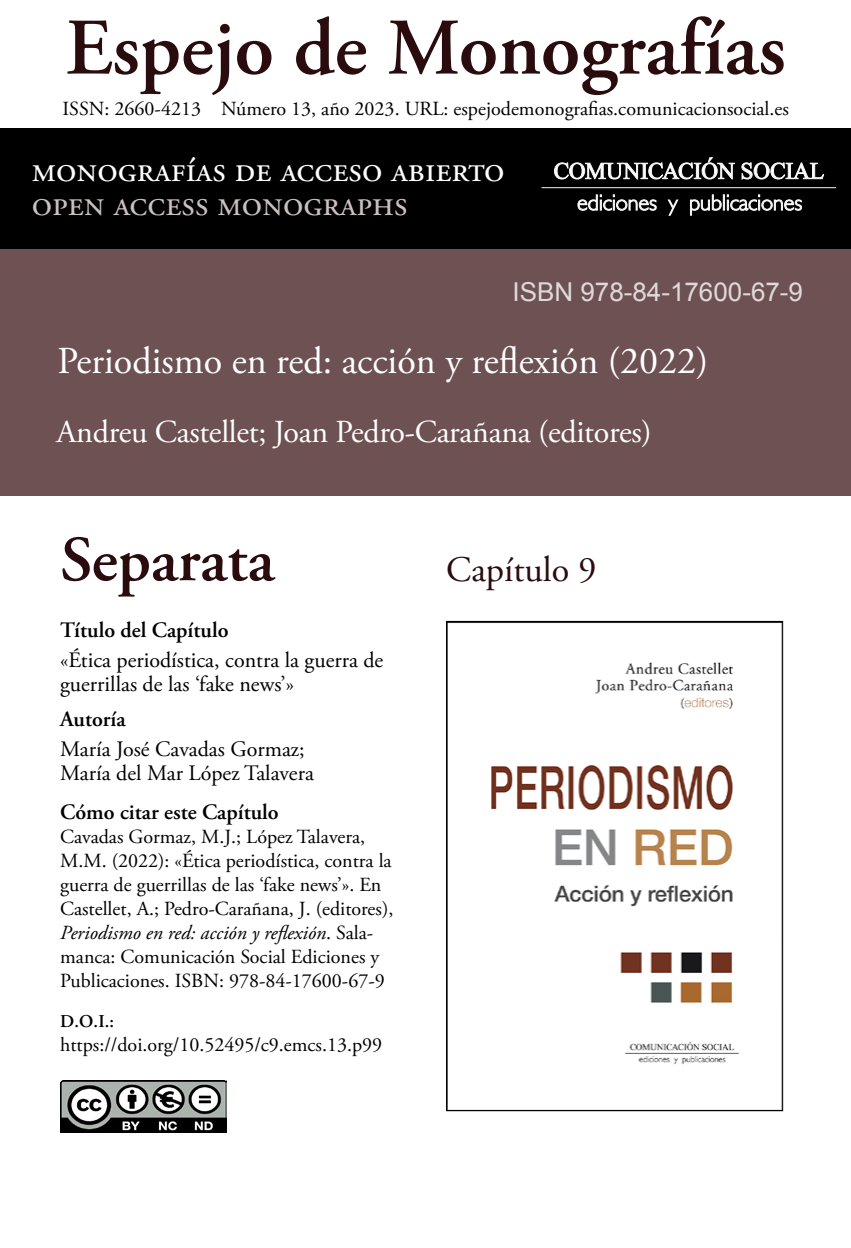
<style>
.page{position:relative;width:851px;height:1248px;background:#fff}
.page>*{position:absolute;margin:0;border:0;box-sizing:border-box;transform-origin:0 0}
.t1{font:600 80px "Adobe Garamond Pro";color:#2a0c0e}
.t2{font:600 64px "Adobe Garamond Pro";color:#2a0c0e}
.t3{font:38px "Adobe Garamond Pro";color:#fff}
.t4{font:36px "Adobe Garamond Pro";color:#fff}
.t5{font:36px "Adobe Garamond Pro";color:#cbbfc0}
.t6{font:36px "Adobe Garamond Pro";color:#2a0c0e}
.body{font:32px "Adobe Garamond Pro";letter-spacing:-.01em;color:#fff}
.t7{font:26px "Arial";color:#e0d9d9}
.t8{font:22px/24px "Adobe Garamond Pro";color:#000}
.t9{font:600 22px "Adobe Garamond Pro";color:#000}
.body-2{font:20px/24px "Adobe Garamond Pro";color:#000}
.t10{font:600 18px "Adobe Garamond Pro";color:#000}
.s1{font-style:italic}
</style>
<div class="page">
<img style="left:491px;top:662px;width:248px;height:402px">
<div style="left:0;top:129px;width:850px;height:120px;background:#000"></div>
<svg style="left:554px;top:157px;width:269px;height:22px"></svg>
<hr style="left:541px;top:187px;width:294px;height:1px;background:#f6f6f6">
<svg style="left:577px;top:194px;width:224px;height:21px"></svg>
<div style="left:0;top:249px;width:850px;height:246px;background:#6e5253"></div>
<img style="left:60px;top:1080px;width:167px;height:52px">
<p class="t1" style="left:66px;top:2px;width:721px">Espejo de Monografías</p>
<p class="body-2" style="left:63px;top:98px;width:727px">ISSN: 2660-4213 Número 13, año 2023. URL: espejodemonografias.comunicacionsocial.es</p>
<p class="t4" style="left:32px;top:148px;width:474px">monografías de acceso abierto</p>
<p class="t5" style="left:32px;top:182px;width:377px">open access monographs</p>
<p class="t7" style="left:512px;top:275px;width:292px">ISBN 978-84-17600-67-9</p>
<p class="t3" style="left:58px;top:338px;width:652px">Periodismo en red: acción y reflexión (2022)</p>
<p class="body" style="left:57px;top:412px;width:596px">Andreu Castellet; Joan Pedro-Carañana (editores)</p>
<p class="t2" style="left:60px;top:523px;width:216px">Separata</p>
<p class="t9" style="left:60px;top:617px;width:170px">Título del Capítulo</p>
<p class="t8" style="left:60px;top:648px;width:324px">«Ética periodística, contra la guerra de guerrillas de las ‘fake news’»</p>
<p class="t9" style="left:60px;top:706px;width:67px">Autoría</p>
<p class="t8" style="left:60px;top:737px;width:246px">María José Cavadas Gormaz;</p>
<p class="t8" style="left:60px;top:761px;width:255px">María del Mar López Talavera</p>
<p class="t9" style="left:60px;top:799px;width:220px">Cómo citar este Capítulo</p>
<p class="body-2" style="left:60px;top:825px;width:335px">Cavadas Gormaz, M.J.; López Talavera, M.M. (2022): «Ética periodística, contra la guerra de guerrillas de las ‘fake news’». En Castellet, A.; Pedro-Carañana, J. (editores), <span class="s1">Periodismo en red: acción y reflexión</span>. Sala&shy;manca: Comunicación Social Ediciones y Publicaciones. ISBN: 978-84-17600-67-9</p>
<p class="t10" style="left:60px;top:1010px;width:55px">D.O.I.:</p>
<p class="body-2" style="left:60px;top:1032px;width:323px">https://doi.org/10.52495/c9.emcs.13.p99</p>
<p class="t6" style="left:446px;top:548px;width:151px">Capítulo 9</p>
</div>
